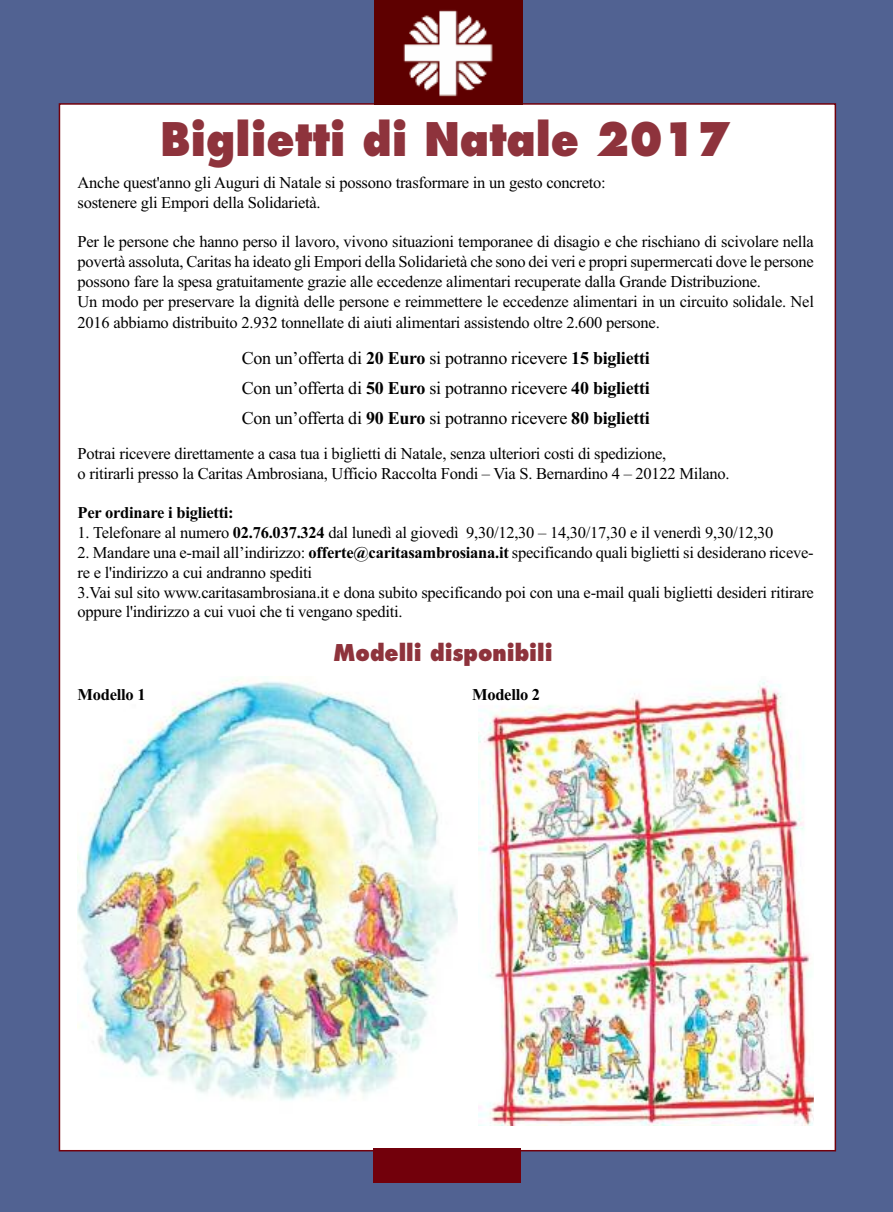
<style>
.page{position:relative;width:893px;height:1212px;background:#516292}
.page>*{position:absolute;margin:0;border:0;box-sizing:border-box;transform-origin:0 0}
.t1{font:800 45px "Futura";color:#8e333c;scale:.9 1}
.t2{font:800 22.5px "Futura";color:#8e333c;scale:.9 1}
.t3{font:18px/30px "Times New Roman";letter-spacing:-.015em;color:#000;text-align:justify}
.t4{font:16.5px/19.8px "Times New Roman";letter-spacing:-.015em;color:#000}
.t5{font:700 16.5px "Times New Roman";letter-spacing:-.015em;color:#000}
.s1{font-weight:700}
</style>
<div class="page">
<div style="left:60px;top:105px;width:775px;height:1045px;background:#fff"></div>
<div style="left:373px;top:1149px;width:148px;height:34px;background:#72000b"></div>
<img style="left:374px;top:0;width:148px;height:104px">
<img style="left:78px;top:676px;width:380px;height:424px">
<img style="left:479px;top:681px;width:335px;height:444px">
<div style="left:334px;top:643px;width:224px;height:41px;background:#fff"></div>
<h1 class="t1" style="left:161px;top:119px;width:635px">Biglietti di Natale 2017</h1>
<p class="t4" style="left:78px;top:172px;width:530px">Anche quest'anno gli Auguri di Natale si possono trasformare in un gesto concreto: sostenere gli Empori della Solidarietà.</p>
<p class="t4" style="left:78px;top:232px;width:738px">Per le persone che hanno perso il lavoro, vivono situazioni temporanee di disagio e che rischiano di scivolare nella povertà assoluta, Caritas ha ideato gli Empori della Solidarietà che sono dei veri e propri supermercati dove le persone possono fare la spesa gratuitamente grazie alle eccedenze alimentari recuperate dalla Grande Distribuzione.<br>Un modo per preservare la dignità delle persone e reimmettere le eccedenze alimentari in un circuito solidale. Nel 2016 abbiamo distribuito 2.932 tonnellate di aiuti alimentari assistendo oltre 2.600 persone.</p>
<p class="t3" style="left:242px;top:343px;width:410px">Con un’offerta di <span class="s1">20 Euro</span> si potranno ricevere <span class="s1">15 biglietti </span>Con un’offerta di <span class="s1">50 Euro</span> si potranno ricevere <span class="s1">40 biglietti </span>Con un’offerta di <span class="s1">90 Euro</span> si potranno ricevere <span class="s1">80 biglietti</span></p>
<p class="t4" style="left:78px;top:443px;width:654px">Potrai ricevere direttamente a casa tua i biglietti di Natale, senza ulteriori costi di spedizione,<br>o ritirarli presso la Caritas Ambrosiana, Ufficio Raccolta Fondi – Via S. Bernardino 4 – 20122 Milano.</p>
<p class="t5" style="left:78px;top:503px;width:158px">Per ordinare i biglietti:</p>
<p class="t4" style="left:78px;top:523px;width:697px">1. Telefonare al numero <span class="s1">02.76.037.324</span> dal lunedì al giovedì 9,30/12,30 – 14,30/17,30 e il venerdì 9,30/12,30</p>
<p class="t4" style="left:78px;top:542px;width:738px">2. Mandare una e-mail all’indirizzo: <span class="s1">offerte@caritasambrosiana.it</span> specificando quali biglietti si desiderano riceve&shy;re e l'indirizzo a cui andranno spediti<br>3.Vai sul sito www.caritasambrosiana.it e dona subito specificando poi con una e-mail quali biglietti desideri ritirare oppure l'indirizzo a cui vuoi che ti vengano spediti.</p>
<h2 class="t2" style="left:334px;top:643px;width:245px">Modelli disponibili</h2>
<p class="t5" style="left:78px;top:684px;width:70px">Modello 1</p>
<p class="t5" style="left:472px;top:684px;width:70px">Modello 2</p>
</div>
